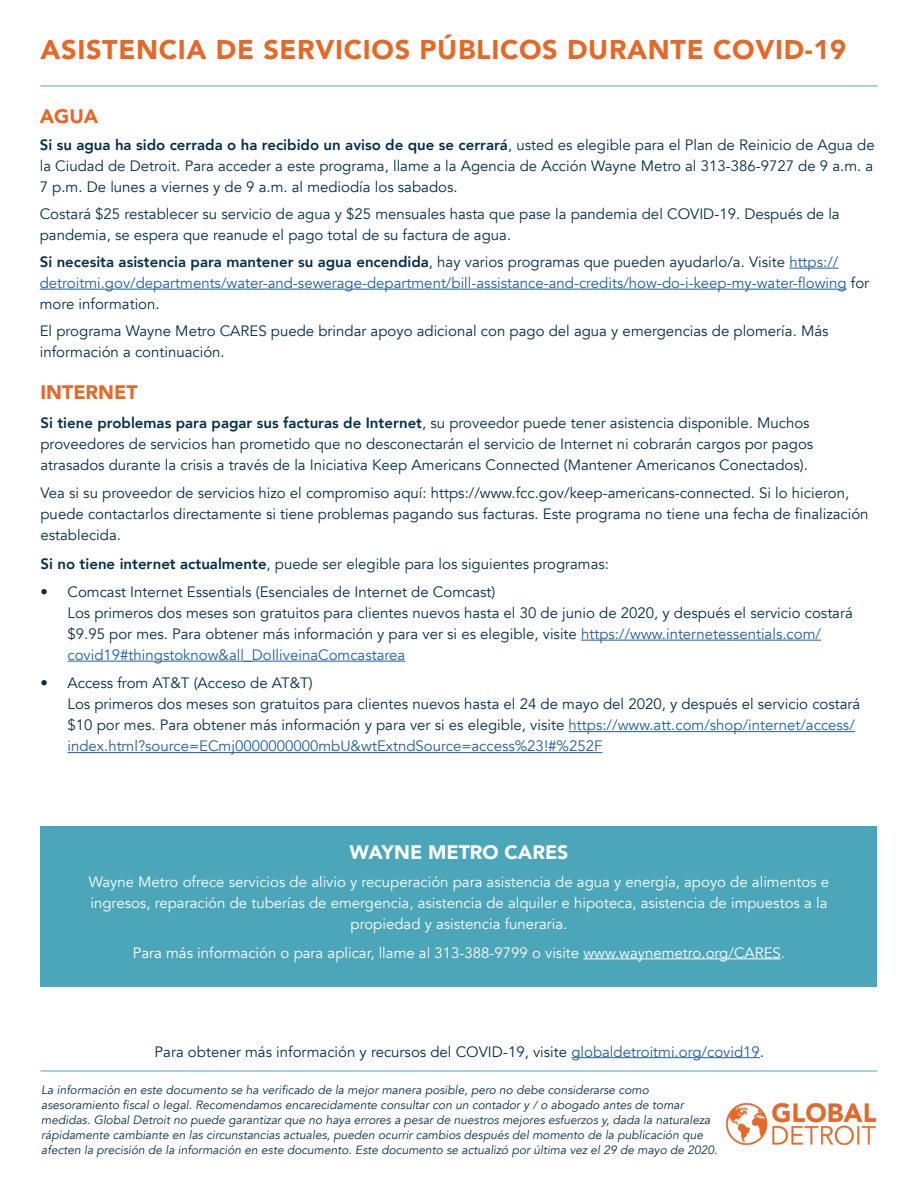
<style>
.page{position:relative;width:918px;height:1188px;background:#fff}
.page>*{position:absolute;margin:0;border:0;box-sizing:border-box;transform-origin:0 0}
.t1{font:900 27px "Avenir";letter-spacing:.025em;color:#e76826}
.t2{font:900 19.5px "Avenir";color:#fff}
.t3{font:900 19.5px "Avenir";color:#e76826}
.t4{font:15px/21px "Avenir";color:#042f48}
.t5{font:15px/21px "Avenir";color:#fff;text-align:center}
.t6{font:15px/21px "Avenir";color:#215e9e}
.t7{font:15px "Avenir";color:#062f48}
.t8{font:italic 12px/15px "Avenir";color:#062f48}
.s1{font-weight:800}
.s2{font-weight:800;color:#042f48}
.s3{color:#042f48}
.s4{color:#215e9e}
</style>
<div class="page">
<div style="left:40px;top:826px;width:838px;height:161px;background:#4ca6ba"></div>
<hr style="left:40px;top:86px;width:838px;height:1px;background:#4ca6ba">
<hr style="left:581px;top:640px;width:240px;height:1px;background:#215e9e">
<hr style="left:68px;top:661px;width:337px;height:1px;background:#215e9e">
<hr style="left:569px;top:731px;width:286px;height:1px;background:#215e9e">
<hr style="left:68px;top:752px;width:534px;height:1px;background:#215e9e">
<hr style="left:583px;top:958px;width:198px;height:1px;background:#fff">
<hr style="left:571px;top:1057px;width:189px;height:1px;background:#215e9e">
<hr style="left:40px;top:1071px;width:838px;height:1px;background:#4ca6ba">
<hr style="left:789px;top:268px;width:49px;height:1px;background:#215e9e">
<hr style="left:40px;top:289px;width:807px;height:1px;background:#215e9e">
<img style="left:725px;top:1103px;width:152px;height:43px">
<h1 class="t1" style="left:40px;top:26px;width:807px">ASISTENCIA DE SERVICIOS PÚBLICOS DURANTE COVID-19</h1>
<h2 class="t3" style="left:40px;top:100px;width:60px">AGUA</h2>
<p class="t4" style="left:40px;top:135px;width:837px;text-align:justify"><span class="s1">Si su agua ha sido cerrada o ha recibido un aviso de que se cerrará</span>, usted es elegible para el Plan de Reinicio de Agua de la Ciudad de Detroit. Para acceder a este programa, llame a la Agencia de Acción Wayne Metro al 313-386-9727 de 9 a.m. a 7 p.m. De lunes a viernes y de 9 a.m. al mediodía los sabados.</p>
<p class="t4" style="left:40px;top:204px;width:801px">Costará $25 restablecer su servicio de agua y $25 mensuales hasta que pase la pandemia del COVID-19. Después de la pandemia, se espera que reanude el pago total de su factura de agua.</p>
<p class="t6" style="left:40px;top:252px;width:831px"><span class="s2">Si necesita asistencia para mantener su agua encendida</span><span class="s3">, hay varios programas que pueden ayudarlo/a. Visite</span> https:// detroitmi.gov/departments/water-and-sewerage-department/bill-assistance-and-credits/how-do-i-keep-my-water-flowing <span class="s3">for more information.</span></p>
<p class="t4" style="left:40px;top:321px;width:790px">El programa Wayne Metro CARES puede brindar apoyo adicional con pago del agua y emergencias de plomería. Más información a continuación.</p>
<h2 class="t3" style="left:40px;top:376px;width:99px">INTERNET</h2>
<p class="t4" style="left:40px;top:412px;width:774px"><span class="s1">Si tiene problemas para pagar sus facturas de Internet</span>, su proveedor puede tener asistencia disponible. Muchos proveedores de servicios han prometido que no desconectarán el servicio de Internet ni cobrarán cargos por pagos atrasados durante la crisis a través de la Iniciativa Keep Americans Connected (Mantener Americanos Conectados).</p>
<p class="t4" style="left:40px;top:483px;width:830px">Vea si su proveedor de servicios hizo el compromiso aquí: https://www.fcc.gov/keep-americans-connected. Si lo hicieron, puede contactarlos directamente si tiene problemas pagando sus facturas. Este programa no tiene una fecha de finalización establecida.</p>
<p class="t4" style="left:40px;top:553px;width:570px"><span class="s1">Si no tiene internet actualmente</span>, puede ser elegible para los siguientes programas:</p>
<p class="t4" style="left:68px;top:582px;width:787px;text-indent:-27px">• Comcast Internet Essentials (Esenciales de Internet de Comcast)<br>Los primeros dos meses son gratuitos para clientes nuevos hasta el 30 de junio de 2020, y después el servicio costará $9.95 por mes. Para obtener más información y para ver si es elegible, visite <span class="s4">https://www.internetessentials.com/ covid19#thingstoknow&amp;all_DoIliveinaComcastarea</span></p>
<p class="t4" style="left:68px;top:673px;width:794px;text-indent:-27px">• Access from AT&amp;T (Acceso de AT&amp;T)<br>Los primeros dos meses son gratuitos para clientes nuevos hasta el 24 de mayo del 2020, y después el servicio costará $10 por mes. Para obtener más información y para ver si es elegible, visite <span class="s4">https://www.att.com/shop/internet/access/ index.html?source=ECmj0000000000mbU&amp;wtExtndSource=access%23!#%252F</span></p>
<h2 class="t2" style="left:349px;top:835px;width:221px">WAYNE METRO CARES</h2>
<p class="t5" style="left:89px;top:872px;width:742px">Wayne Metro ofrece servicios de alivio y recuperación para asistencia de agua y energía, apoyo de alimentos e ingresos, reparación de tuberías de emergencia, asistencia de alquiler e hipoteca, asistencia de impuestos a la propiedad y asistencia funeraria.</p>
<p class="t5" style="left:133px;top:942px;width:654px">Para más información o para aplicar, llame al 313-388-9799 o visite www.waynemetro.org/CARES.</p>
<p class="t7" style="left:155px;top:1042px;width:611px">Para obtener más información y recursos del COVID-19, visite <span class="s4">globaldetroitmi.org/covid19</span>.</p>
<p class="t8" style="left:41px;top:1083px;width:678px">La información en este documento se ha verificado de la mejor manera posible, pero no debe considerarse como asesoramiento fiscal o legal. Recomendamos encarecidamente consultar con un contador y / o abogado antes de tomar medidas. Global Detroit no puede garantizar que no haya errores a pesar de nuestros mejores esfuerzos y, dada la naturaleza rápidamente cambiante en las circunstancias actuales, pueden ocurrir cambios después del momento de la publicación que afecten la precisión de la información en este documento. Este documento se actualizó por última vez el 29 de mayo de 2020.</p>
</div>
